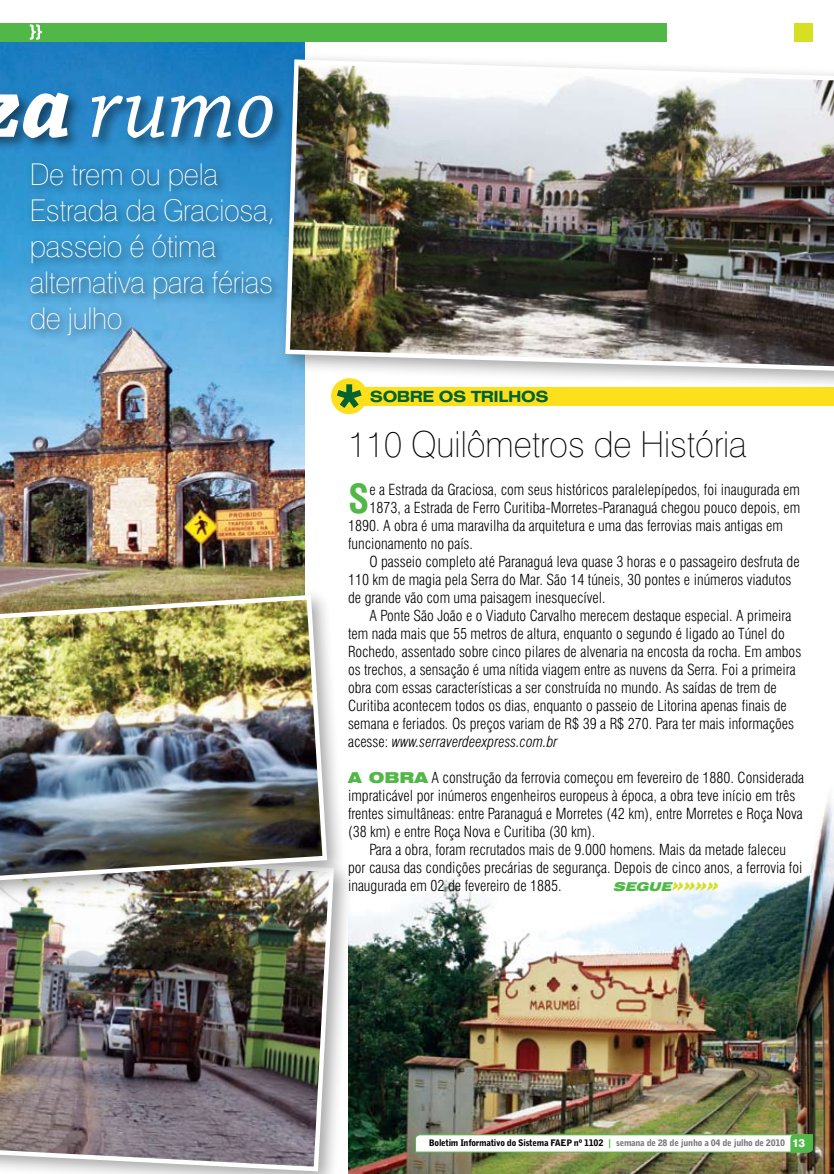
<style>
.page{position:relative;width:834px;height:1174px;background:#fff}
.page>*{position:absolute;margin:0;border:0;box-sizing:border-box;transform-origin:0 0}
.t1{font:italic 96.15px "Chaparral Pro";color:#fff;scale:.96 1}
.t2{font:700 condensed 39px "Swiss 721 BT";color:#51b848}
.t3{font:100 36px "Swiss 721 BT";color:#000;scale:.96 1}
.t4{font:100 30px/36px "Swiss 721 BT";letter-spacing:-.01em;color:#fff;scale:.96 1}
.t5{font:700 expanded 15.45px "Swiss 721 BT";letter-spacing:-.03em;color:#006330}
.t6{font:300 condensed 15px/18px "Swiss 721 BT";color:#000}
.t7{font:italic 300 condensed 15px "Swiss 721 BT";color:#000}
.t8{font:italic 900 expanded 12.15px "Swiss 721 BT";color:#51b848}
.t9{font:900 9px "Bell Gothic BT";letter-spacing:-.03em;color:#000}
.s1{font-weight:700}
.s2{font-style:normal}
.s3{font-weight:900;font-stretch:expanded;color:#51b848}
.s4{font-size:17.1px;color:#d7df23}
.s5{font-family:"Bell Centennial BT Bold Listing";font-weight:400;color:#51b848}
.s6{color:#77787b}
.s7{font-family:"Swiss 721 BT";font-weight:800;font-size:11.25px;color:#fff}
</style>
<div class="page">
<img style="left:361px;top:799px;width:472px;height:375px">
<svg style="left:415px;top:1134px;width:398px;height:18px"></svg>
<img style="left:0;top:41px;width:304px;height:545px">
<div style="left:0;top:23px;width:666px;height:18px;background:#51b848"></div>
<div style="left:794px;top:23px;width:18px;height:18px;background:#d7df23"></div>
<svg style="left:30px;top:24px;width:12px;height:16px"></svg>
<div style="left:0;top:66px;width:405px;height:244px;background:#000;opacity:.5"></div>
<div style="left:26px;top:158px;width:302px;height:212px;background:#000;opacity:.75"></div>
<div style="left:348px;top:387px;width:485px;height:18px;background:#fedf1c"></div>
<div style="left:331px;top:378px;width:36px;height:36px;background:#fedf1c;border-radius:50%"></div>
<svg style="left:339px;top:398px;width:20px;height:10px"></svg>
<div style="left:276px;top:51px;width:557px;height:347px;background:#000;opacity:.35"></div>
<img style="left:283px;top:57px;width:550px;height:316px">
<div style="left:0;top:835px;width:361px;height:339px;background:#000;opacity:.35"></div>
<img style="left:0;top:911px;width:336px;height:262px">
<div style="left:0;top:586px;width:354px;height:325px;background:#000;opacity:.35"></div>
<img style="left:0;top:592px;width:329px;height:294px">
<h1 class="t1" style="left:22px;top:53px;width:266px"><span class="s1">a</span> rumo</h1>
<h3 class="t4" style="left:30px;top:156px;width:257px">De trem ou pela<br>Estrada da Graciosa, passeio é ótima alternativa para férias de julho</h3>
<p class="t5" style="left:370px;top:387px;width:178px">SOBRE OS TRILHOS</p>
<h3 class="t3" style="left:348px;top:423px;width:417px">110 Quilômetros de História</h3>
<h2 class="t2" style="left:348px;top:475px;width:23px">S</h2>
<p class="t6" style="left:369px;top:481px;width:432px">e a Estrada da Graciosa, com seus históricos paralelepípedos, foi inaugurada em</p>
<p class="t6" style="left:369px;top:499px;width:432px">1873, a Estrada de Ferro Curitiba-Morretes-Paranaguá chegou pouco depois, em</p>
<p class="t6" style="left:348px;top:517px;width:436px">1890. A obra é uma maravilha da arquitetura e uma das ferrovias mais antigas em</p>
<p class="t6" style="left:348px;top:535px;width:126px">funcionamento no país.</p>
<p class="t6" style="left:369px;top:553px;width:432px">O passeio completo até Paranaguá leva quase 3 horas e o passageiro desfruta de</p>
<p class="t6" style="left:348px;top:571px;width:444px">110 km de magia pela Serra do Mar. São 14 túneis, 30 pontes e inúmeros viadutos</p>
<p class="t6" style="left:348px;top:589px;width:259px">de grande vão com uma paisagem inesquecível.</p>
<p class="t6" style="left:369px;top:607px;width:423px">A Ponte São João e o Viaduto Carvalho merecem destaque especial. A primeira</p>
<p class="t6" style="left:348px;top:625px;width:438px">tem nada mais que 55 metros de altura, enquanto o segundo é ligado ao Túnel do</p>
<p class="t6" style="left:348px;top:643px;width:454px">Rochedo, assentado sobre cinco pilares de alvenaria na encosta da rocha. Em ambos</p>
<p class="t6" style="left:348px;top:661px;width:449px">os trechos, a sensação é uma nítida viagem entre as nuvens da Serra. Foi a primeira</p>
<p class="t6" style="left:348px;top:679px;width:430px">obra com essas características a ser construída no mundo. As saídas de trem de</p>
<p class="t6" style="left:348px;top:697px;width:440px">Curitiba acontecem todos os dias, enquanto o passeio de Litorina apenas finais de</p>
<p class="t6" style="left:348px;top:715px;width:447px">semana e feriados. Os preços variam de R$ 39 a R$ 270. Para ter mais informações</p>
<p class="t7" style="left:348px;top:733px;width:211px"><span class="s2">acesse:</span> www.serraverdeexpress.com.br</p>
<p class="t6" style="left:348px;top:769px;width:457px"><span class="s3">A OBRA</span> A construção da ferrovia começou em fevereiro de 1880. Considerada impraticável por inúmeros engenheiros europeus à época, a obra teve início em três frentes simultâneas: entre Paranaguá e Morretes (42 km), entre Morretes e Roça Nova (38 km) e entre Roça Nova e Curitiba (30 km).</p>
<p class="t6" style="left:348px;top:841px;width:455px;text-indent:21px">Para a obra, foram recrutados mais de 9.000 homens. Mais da metade faleceu por causa das condições precárias de segurança. Depois de cinco anos, a ferrovia foi inaugurada em 02 de fevereiro de 1885.</p>
<p class="t8" style="left:612px;top:879px;width:112px">SEGUE<span class="s4">»»»»</span></p>
<p class="t9" style="left:429px;top:1137px;width:377px">Boletim Informativo do Sistema FAEP nº 1102 <span class="s5">|</span> <span class="s6">semana de 28 de junho a 04 de julho de 2010</span> <span class="s7">13</span></p>
</div>
